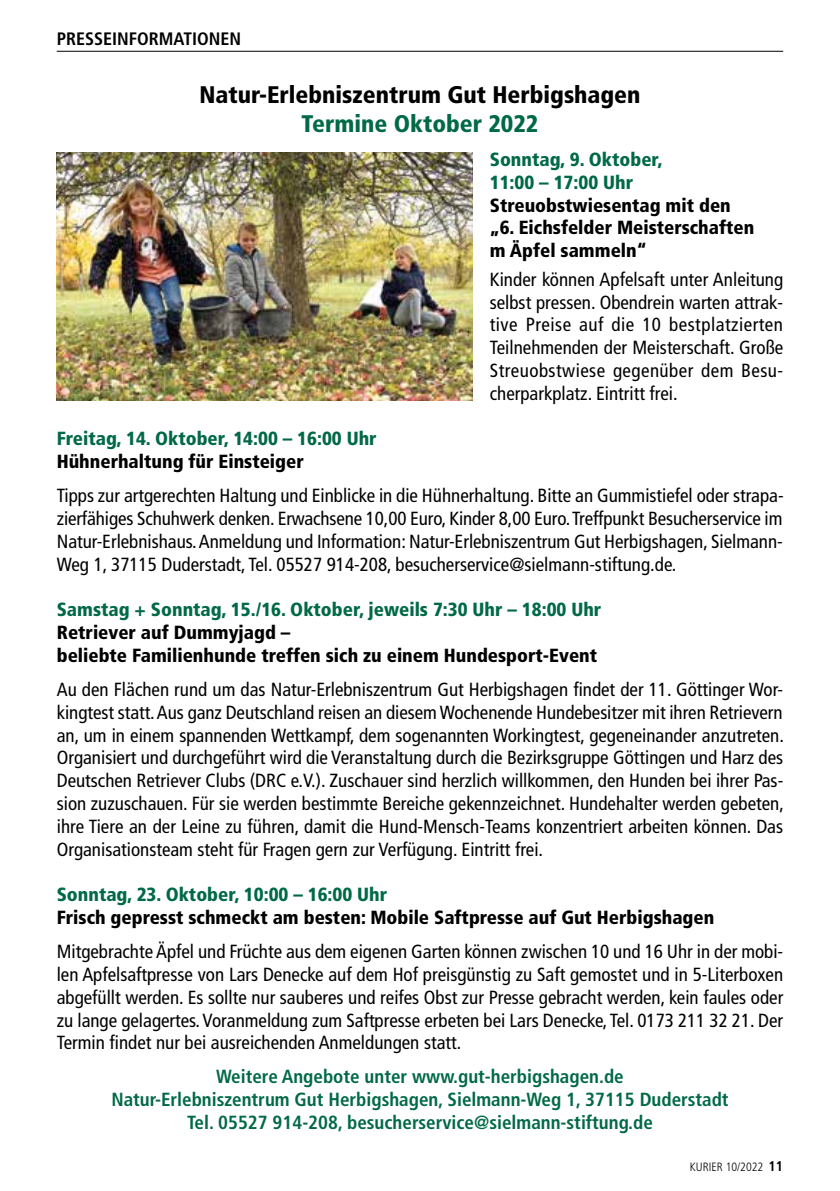
<style>
.page{position:relative;width:840px;height:1191px;background:#fff}
.page>*{position:absolute;margin:0;border:0;box-sizing:border-box;transform-origin:0 0}
.t1{font:900 condensed 24px "Frutiger LT Std";color:#000}
.t2{font:900 condensed 24px "Frutiger LT Std";color:#006946}
.t3{font:condensed 19px/22.8px "Frutiger LT Std";color:#000;text-align:justify}
.t4{font:900 condensed 19px/22.8px "Frutiger LT Std";color:#000}
.t5{font:700 condensed 19px/22.8px "Frutiger LT Std";color:#006946;text-align:center}
.t6{font:900 condensed 19px/22.8px "Frutiger LT Std";color:#006946}
.t7{font:700 condensed 18px "Frutiger LT Std";color:#000}
.t8{font:300 condensed 12px "Frutiger LT Std";color:#000}
.s1{font-weight:700;font-size:14px}
</style>
<div class="page">
<img style="left:57px;top:153px;width:415px;height:248px">
<hr style="left:57px;top:51px;width:725px;height:1px;background:#000">
<p class="t7" style="left:57px;top:28px;width:186px">PRESSEINFORMATIONEN</p>
<p class="t1" style="left:199px;top:80px;width:442px">Natur-Erlebniszentrum Gut Herbigshagen</p>
<p class="t2" style="left:301px;top:109px;width:238px">Termine Oktober 2022</p>
<p class="t6" style="left:489px;top:148px;width:174px">Sonntag, 9. Oktober,<br>11:00 – 17:00 Uhr</p>
<p class="t4" style="left:489px;top:194px;width:266px">Streuobstwiesentag mit den „6. Eichsfelder Meisterschaften m Äpfel sammeln“</p>
<p class="t3" style="left:489px;top:268px;width:295px">Kinder können Apfelsaft unter Anleitung selbst pressen. Obendrein warten attrak&shy;tive Preise auf die 10 bestplatzierten Teilnehmenden der Meisterschaft. Große Streuobstwiese gegenüber dem Besu&shy;cherparkplatz. Eintritt frei.</p>
<p class="t6" style="left:57px;top:427px;width:321px">Freitag, 14. Oktober, 14:00 – 16:00 Uhr</p>
<p class="t4" style="left:57px;top:450px;width:248px">Hühnerhaltung für Einsteiger</p>
<p class="t3" style="left:57px;top:484px;width:728px">Tipps zur artgerechten Haltung und Einblicke in die Hühnerhaltung. Bitte an Gummistiefel oder strapa&shy;zierfähiges Schuhwerk denken. Erwachsene 10,00 Euro, Kinder 8,00 Euro. Treffpunkt Besucherservice im Natur-Erlebnishaus. Anmeldung und Information: Natur-Erlebniszentrum Gut Herbigshagen, Sielmann-Weg 1, 37115 Duderstadt, Tel. 05527 914-208, besucherservice@sielmann-stiftung.de.</p>
<p class="t6" style="left:57px;top:598px;width:546px">Samstag + Sonntag, 15./16. Oktober, jeweils 7:30 Uhr – 18:00 Uhr</p>
<p class="t4" style="left:57px;top:621px;width:541px">Retriever auf Dummyjagd –<br>beliebte Familienhunde treffen sich zu einem Hundesport-Event</p>
<p class="t3" style="left:57px;top:678px;width:728px">Au den Flächen rund um das Natur-Erlebniszentrum Gut Herbigshagen findet der 11. Göttinger Wor&shy;kingtest statt. Aus ganz Deutschland reisen an diesem Wochenende Hundebesitzer mit ihren Retrievern an, um in einem spannenden Wettkampf, dem sogenannten Workingtest, gegeneinander anzutreten.<br>Organisiert und durchgeführt wird die Veranstaltung durch die Bezirksgruppe Göttingen und Harz des Deutschen Retriever Clubs (DRC e.V.). Zuschauer sind herzlich willkommen, den Hunden bei ihrer Pas&shy;sion zuzuschauen. Für sie werden bestimmte Bereiche gekennzeichnet. Hundehalter werden gebeten, ihre Tiere an der Leine zu führen, damit die Hund-Mensch-Teams konzentriert arbeiten können. Das Organisationsteam steht für Fragen gern zur Verfügung. Eintritt frei.</p>
<p class="t6" style="left:57px;top:883px;width:332px">Sonntag, 23. Oktober, 10:00 – 16:00 Uhr</p>
<p class="t4" style="left:57px;top:906px;width:658px">Frisch gepresst schmeckt am besten: Mobile Saftpresse auf Gut Herbigshagen</p>
<p class="t3" style="left:57px;top:940px;width:727px">Mitgebrachte Äpfel und Früchte aus dem eigenen Garten können zwischen 10 und 16 Uhr in der mobi&shy;len Apfelsaftpresse von Lars Denecke auf dem Hof preisgünstig zu Saft gemostet und in 5-Literboxen abgefüllt werden. Es sollte nur sauberes und reifes Obst zur Presse gebracht werden, kein faules oder zu lange gelagertes. Voranmeldung zum Saftpresse erbeten bei Lars Denecke, Tel. 0173 211 32 21. Der Termin findet nur bei ausreichenden Anmeldungen statt.</p>
<p class="t5" style="left:111px;top:1065px;width:618px">Weitere Angebote unter www.gut-herbigshagen.de<br>Natur-Erlebniszentrum Gut Herbigshagen, Sielmann-Weg 1, 37115 Duderstadt<br>Tel. 05527 914-208, besucherservice@sielmann-stiftung.de</p>
<p class="t8" style="left:689px;top:1159px;width:95px">KURIER 10/2022 <span class="s1">11</span></p>
</div>
